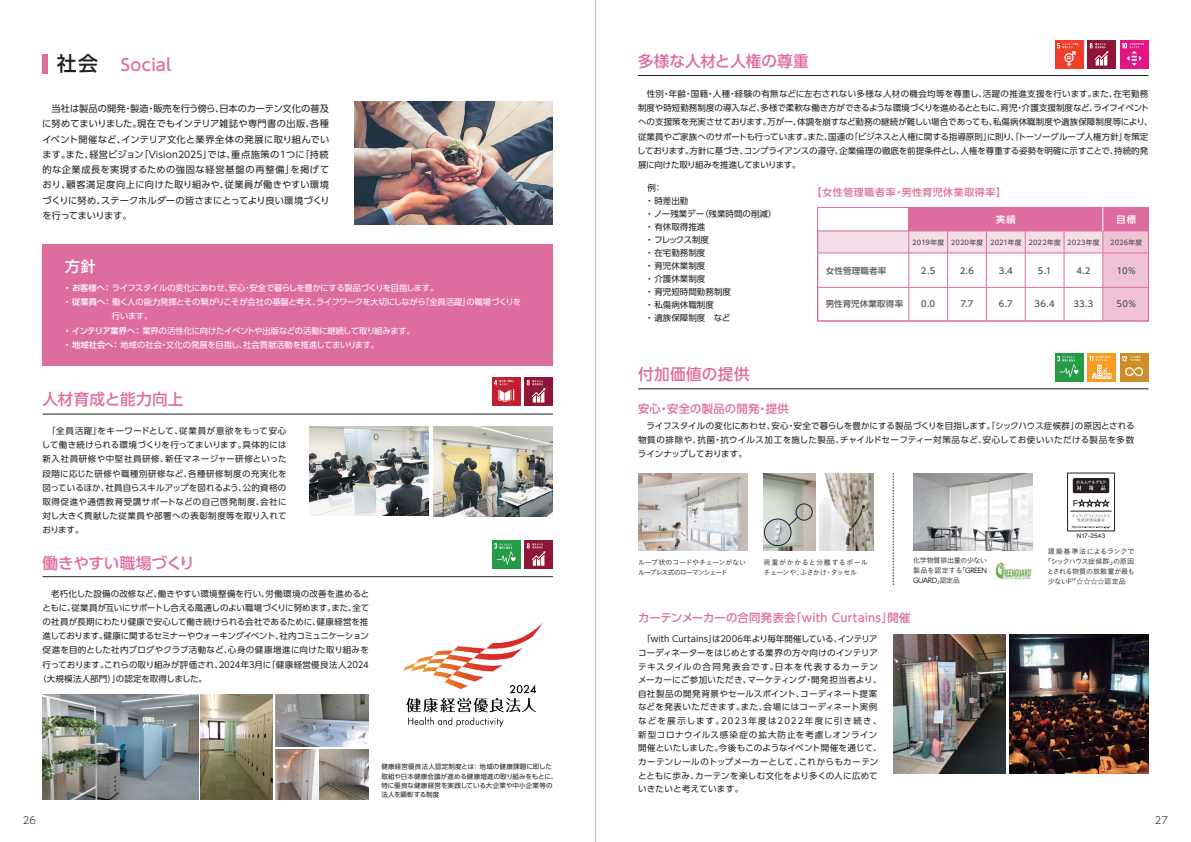
<style>
.page{position:relative;width:1191px;height:842px;background:#fff}
.page>*{position:absolute;margin:0;border:0;box-sizing:border-box;transform-origin:0 0}
.t1{font:500 16.4px "UD Shin Go Pro";letter-spacing:.02em;color:#de6d9f}
.t2{font:500 15.6px "UD Shin Go Pro";color:#de6d9f}
.t3{font:500 15.6px "UD Shin Go Pro";letter-spacing:.03em;color:#de6d9f}
.t4{font:500 14.9px "UD Shin Go Pro";color:#fff}
.t5{font:500 11.3px "UD Shin Go Pro";letter-spacing:.025em;color:#de6d9f}
.t6{font:500 9.9px "UD Shin Go Pro";letter-spacing:.065em;color:#de6d9f}
.t7{font:300 9.9px "UD Shin Go Pro";color:#231f20}
.t8{font:9.2px/15.3px "UD Shin Go Pro";letter-spacing:-.015em;color:#231f20;text-align:justify}
.t9{font:500 9.2px "UD Shin Go Pro";color:#fff}
.t10{font:8.5px/14.2px "UD Shin Go Pro";letter-spacing:.005em;color:#231f20}
.t11{font:8.5px/13.6px "UD Shin Go Pro";letter-spacing:.035em;color:#231f20}
.t12{font:500 8.5px "UD Shin Go Pro";letter-spacing:.02em;color:#57585a}
.t13{font:8.5px "UD Shin Go Pro";letter-spacing:-.03em;color:#231f20}
.t14{font:8.5px "UD Shin Go Pro";letter-spacing:-.045em;color:#231f20}
.t15{font:8.5px "UD Shin Go Pro";letter-spacing:.025em;color:#231f20}
.t16{font:8.3px/14.2px "UD Shin Go Pro";letter-spacing:-.03em;color:#fff}
.t17{font:7.1px/9.9px "Koburina Go Std W3";letter-spacing:-.04em;color:#231f20}
.t18{font:7.1px/9.9px "Koburina Go Std W3";letter-spacing:-.115em;color:#231f20}
.t19{font:7.1px/9.9px "Koburina Go Std W3";letter-spacing:.01em;color:#231f20}
.t20{font:7.1px "Koburina Go Std W3";letter-spacing:-.075em;color:#231f20}
.t21{font:7.1px "Koburina Go Std W3";letter-spacing:-.015em;color:#231f20}
.t22{font:500 6.7px "UD Shin Go Pro";letter-spacing:.03em;color:#57585a}
.t23{font:6.7px "UD Shin Go Pro";letter-spacing:-.055em;color:#231f20}
.t24{font:6.5px/9.3px "UD Shin Go Pro";letter-spacing:.01em;color:#231f20}
.t25{font:6.4px "Helvetica";letter-spacing:.02em;color:#231f20}
.s1{font-size:19.8px;color:#231f20}
.s2{font-weight:500}
.s3{font-family:"UD Shin Go Pro";font-size:6.7px}
.s4{font-family:"Koburina Go Std W3";font-size:7.1px}
.s5{font-family:"UD Shin Go Pro"}
</style>
<div class="page">
<hr style="left:43px;top:414px;width:510px;height:1px;background:#231f20">
<hr style="left:43px;top:576px;width:510px;height:1px;background:#231f20">
<hr style="left:638px;top:75px;width:510px;height:1px;background:#231f20">
<img style="left:1010px;top:635px;width:138px;height:138px">
<div style="left:43px;top:244px;width:510px;height:122px;background:#de6d9f"></div>
<img style="left:354px;top:102px;width:199px;height:122px">
<img style="left:433px;top:426px;width:120px;height:90px">
<img style="left:309px;top:426px;width:119px;height:90px">
<div style="left:1120px;top:41px;width:28px;height:28px;background:#e11584"></div>
<svg style="left:1121px;top:43px;width:23px;height:23px"></svg>
<div style="left:1087px;top:41px;width:28px;height:28px;background:#8e1737"></div>
<svg style="left:1089px;top:43px;width:19px;height:23px"></svg>
<div style="left:524px;top:541px;width:29px;height:28px;background:#8e1737"></div>
<svg style="left:527px;top:543px;width:18px;height:23px"></svg>
<div style="left:524px;top:378px;width:29px;height:28px;background:#8e1737"></div>
<svg style="left:527px;top:380px;width:18px;height:23px"></svg>
<div style="left:492px;top:378px;width:28px;height:28px;background:#c21f32"></div>
<svg style="left:494px;top:380px;width:20px;height:22px"></svg>
<hr style="left:638px;top:389px;width:510px;height:1px;background:#231f20">
<div style="left:1087px;top:353px;width:28px;height:29px;background:#f89c24"></div>
<svg style="left:1089px;top:356px;width:22px;height:23px"></svg>
<div style="left:1120px;top:353px;width:28px;height:29px;background:#cf8d29"></div>
<svg style="left:1125px;top:367px;width:18px;height:10px"></svg>
<svg style="left:1121px;top:356px;width:19px;height:5px"></svg>
<div style="left:1054px;top:41px;width:29px;height:28px;background:#ef3e2a"></div>
<svg style="left:1057px;top:43px;width:21px;height:23px"></svg>
<div style="left:1054px;top:353px;width:29px;height:29px;background:#269b47"></div>
<svg style="left:1057px;top:356px;width:21px;height:21px"></svg>
<div style="left:492px;top:541px;width:28px;height:28px;background:#269b47"></div>
<svg style="left:494px;top:543px;width:22px;height:22px"></svg>
<img style="left:43px;top:694px;width:155px;height:105px">
<img style="left:201px;top:694px;width:71px;height:105px">
<img style="left:275px;top:749px;width:93px;height:50px">
<img style="left:275px;top:694px;width:93px;height:53px">
<svg style="left:893px;top:473px;width:1px;height:112px"></svg>
<svg style="left:1073px;top:499px;width:37px;height:8px"></svg>
<div style="left:1072px;top:478px;width:37px;height:15px;background:#231f20;border-radius:2px"></div>
<svg style="left:1076px;top:480px;width:30px;height:10px"></svg>
<hr style="left:1070px;top:511px;width:41px;height:1px;background:#231f20">
<svg style="left:1071px;top:514px;width:39px;height:14px"></svg>
<img style="left:995px;top:562px;width:37px;height:18px">
<img style="left:913px;top:473px;width:119px;height:77px">
<img style="left:638px;top:473px;width:109px;height:77px">
<img style="left:763px;top:473px;width:52px;height:77px">
<img style="left:820px;top:473px;width:53px;height:77px">
<div style="left:796px;top:504px;width:16px;height:16px;border:1px solid #231f20;border-radius:50%"></div>
<img style="left:764px;top:519px;width:27px;height:27px;border-radius:13px">
<div style="left:764px;top:519px;width:27px;height:27px;border:1px solid #231f20;border-radius:50%"></div>
<svg style="left:788px;top:517px;width:10px;height:9px"></svg>
<img style="left:893px;top:635px;width:112px;height:139px">
<img style="left:403px;top:622px;width:140px;height:105px">
<hr style="left:817px;top:321px;width:331px;height:1px;background:#de6d9f">
<svg style="left:817px;top:207px;width:332px;height:114px"></svg>
<hr style="left:1102px;top:253px;width:1px;height:68px;background:#de6d9f">
<div style="left:43px;top:54px;width:5px;height:20px;background:#de6d9f"></div>
<hr style="left:595px;top:0;width:1px;height:842px;background:#bcbdc0">
<h1 class="t1" style="left:57px;top:52px;width:116px"><span class="s1">社会　</span>Social</h1>
<p class="t8" style="left:42px;top:100px;width:289px;text-indent:9px">当社は製品の開発・製造・販売を行う傍ら、日本のカーテン文化の普及に努めてまいりました。現在でもインテリア雑誌や専門書の出版、各種イベント開催など、インテリア文化と業界全体の発展に取り組んでいます。また、経営ビジョン「Vision2025」では、重点施策の１つに「持続的な企業成長を実現するための強固な経営基盤の再整備」を掲げており、顧客満足度向上に向けた取り組みや、従業員が働きやすい環境づくりに努め、ステークホルダーの皆さまにとってより良い環境づくりを行ってまいります。</p>
<h3 class="t4" style="left:65px;top:254px;width:32px">方針</h3>
<p class="t16" style="left:63px;top:280px;width:459px"><span class="s2">・ お客様へ：</span> ライフスタイルの変化にあわせ、安心・安全で暮らしを豊かにする製品づくりを目指します。<br><span class="s2">・ 従業員へ：</span>働く人の能力発揮とその繋がりこそが会社の基盤と考え、ライフワークを大切にしながら「全員活躍」の職場づくりを　　　　　 行います。<br><span class="s2">・ インテリア業界へ：</span> 業界の活性化に向けたイベントや出版などの活動に継続して取り組みます。<br><span class="s2">・ 地域社会へ：</span> 地域の社会・文化の発展を目指し、社会貢献活動を推進してまいります。</p>
<h2 class="t2" style="left:43px;top:387px;width:142px">人材育成と能力向上</h2>
<p class="t10" style="left:42px;top:423px;width:246px;text-align:justify">　「全員活躍」をキーワードとして、従業員が意欲をもって安心して働き続けられる環境づくりを行ってまいります。具体的には新入社員研修や中堅社員研修、新任マネージャー研修といった段階に応じた研修や職種別研修など、各種研修制度の充実化を図っているほか、社員自らスキルアップを図れるよう、公的資格の取得促進や通信教育受講サポートなどの自己啓発制度、会社に対し大きく貢献した従業員や部署への表彰制度等を取り入れております。</p>
<h2 class="t2" style="left:43px;top:551px;width:154px">働きやすい職場づくり</h2>
<p class="t10" style="left:43px;top:586px;width:328px">　老朽化した設備の改修など、働きやすい環境整備を行い、労働環境の改善を進めると</p>
<p class="t13" style="left:43px;top:601px;width:328px">ともに、従業員が互いにサポートし合える風通しのよい職場づくりに努めます。また、全て</p>
<p class="t10" style="left:43px;top:614px;width:327px">の社員が長期にわたり健康で安心して働き続けられる会社であるために、健康経営を推</p>
<p class="t14" style="left:43px;top:629px;width:328px">進しております。健康に関するセミナーやウォーキングイベント、社内コミュニケーション</p>
<p class="t15" style="left:43px;top:643px;width:328px">促進を目的とした社内ブログやクラブ活動など、心身の健康増進に向けた取り組みを</p>
<p class="t10" style="left:43px;top:657px;width:328px">行っております。これらの取り組みが評価され、2024年3月に「健康経営優良法人2024</p>
<p class="t10" style="left:38px;top:671px;width:170px">（大規模法人部門）」の認定を取得しました。</p>
<p class="t24" style="left:381px;top:762px;width:178px">健康経営優良法人認定制度とは： 地域の健康課題に即した取組や日本健康会議が進める健康増進の取り組みをもとに、特に優良な健康経営を実践している大企業や中小企業等の法人を顕彰する制度</p>
<h2 class="t2" style="left:638px;top:48px;width:172px">多様な人材と人権の尊重</h2>
<p class="t10" style="left:637px;top:86px;width:517px">　性別・年齢・国籍・人種・経験の有無などに左右されない多様な人材の機会均等を尊重し、活躍の推進支援を行います。また、在宅勤務制度や時短勤務制度の導入など、多様で柔軟な働き方ができるような環境づくりを進めるとともに、育児・介護支援制度など、ライフイベントへの支援策を充実させております。万が一、体調を崩すなど勤務の継続が難しい場合であっても、私傷病休職制度や遺族保障制度等により、従業員やご家族へのサポートも行っています。また、国連の「ビジネスと人権に関する指導原則」に則り、「トーソーグループ人権方針」を策定しております。方針に基づき、コンプライアンスの遵守、企業倫理の徹底を前提条件とし、人権を尊重する姿勢を明確に示すことで、持続的発展に向けた取り組みを推進してまいります。</p>
<p class="t10" style="left:645px;top:181px;width:133px;line-height:13px">例：<br>・ 時差出勤<br>・ ノー残業デー（残業時間の削減）・ 有休取得推進<br>・ フレックス制度<br>・ 在宅勤務制度<br>・ 育児休業制度<br>・ 介護休業制度<br>・ 育児短時間勤務制度<br>・ 私傷病休職制度<br>・ 遺族保障制度　など</p>
<h2 class="t3" style="left:638px;top:361px;width:113px">付加価値の提供</h2>
<h3 class="t5" style="left:638px;top:399px;width:152px">安心・安全の製品の開発・提供</h3>
<p class="t6" style="left:812px;top:184px;width:195px">【女性管理職者率・男性育児休業取得率】</p>
<p class="t9" style="left:996px;top:212px;width:21px">実績</p>
<p class="t9" style="left:1116px;top:212px;width:21px">目標</p>
<p class="t12" style="left:825px;top:263px;width:62px">女性管理職者率</p>
<p class="t12" style="left:825px;top:297px;width:79px">男性育児休業取得率</p>
<p class="t22" style="left:912px;top:237px;width:189px">2019年度 2020年度 2021年度 2022年度 2023年度</p>
<p class="t22" style="left:1110px;top:237px;width:34px">2026年度</p>
<p class="t12" style="left:921px;top:263px;width:16px">2.5</p>
<p class="t12" style="left:960px;top:263px;width:16px">2.6</p>
<p class="t12" style="left:998px;top:263px;width:16px">3.4</p>
<p class="t12" style="left:1038px;top:263px;width:15px">5.1</p>
<p class="t12" style="left:1076px;top:263px;width:16px">4.2</p>
<p class="t12" style="left:1116px;top:263px;width:20px">10%</p>
<p class="t12" style="left:921px;top:297px;width:15px">0.0</p>
<p class="t12" style="left:960px;top:297px;width:14px">7.7</p>
<p class="t12" style="left:998px;top:297px;width:16px">6.7</p>
<p class="t12" style="left:1034px;top:297px;width:21px">36.4</p>
<p class="t12" style="left:1073px;top:297px;width:22px">33.3</p>
<p class="t12" style="left:1116px;top:297px;width:21px">50%</p>
<p class="t10" style="left:638px;top:419px;width:498px;line-height:13.6px;text-align:justify;text-indent:9px">ライフスタイルの変化にあわせ、安心・安全で暮らしを豊かにする製品づくりを目指します。「シックハウス症候群」の原因とされる物質の排除や、抗菌・抗ウイルス加工を施した製品、チャイルドセーフティー対策品など、安心してお使いいただける製品を多数ラインナップしております。</p>
<p class="t18" style="left:638px;top:557px;width:110px">ループ状のコードやチェーンがないループレス式のローマンシェード</p>
<p class="t19" style="left:763px;top:557px;width:106px">荷重がかかると分離するボールチェーンや、ふさかけ・タッセル</p>
<p class="t17" style="left:913px;top:556px;width:76px">化学物質排出量の少ない製品を認定する「<span class="s3">GREEN</span></p>
<p class="t23" style="left:913px;top:575px;width:48px">GUARD<span class="s4">」認定品</span></p>
<h3 class="t5" style="left:638px;top:608px;width:274px">カーテンメーカーの合同発表会「with Curtains」開催</h3>
<p class="t11" style="left:638px;top:632px;width:245px">　「with Curtains」は2006年より毎年開催している、インテリアコーディネーターをはじめとする業界の方々向けのインテリアテキスタイルの合同発表会です。日本を代表するカーテンメーカーにご参加いただき、マーケティング・開発担当者より、自社製品の開発背景やセールスポイント、コーディネート提案などを発表いただきます。また、会場にはコーディネート実例などを展示します。2023年度は2022年度に引き続き、新型コロナウイルス感染症の拡大防止を考慮しオンライン開催といたしました。今後もこのようなイベント開催を通じて、カーテンレールのトップメーカーとして、これからもカーテンとともに歩み、カーテンを楽しむ文化をより多くの人に広めていきたいと考えています。</p>
<p class="t25" style="left:1076px;top:531px;width:30px">N17-2543</p>
<p class="t21" style="left:1047px;top:546px;width:88px">建築基準法によるランクで</p>
<p class="t20" style="left:1044px;top:556px;width:92px">「シックハウス症候群」の原因</p>
<p class="t17" style="left:1047px;top:566px;width:89px">とされる物質の放散量が最も</p>
<p class="t17" style="left:1047px;top:576px;width:80px">少ない<span class="s3">F</span><sup>IF</sup><span class="s5">☆☆☆☆</span>認定品</p>
<p class="t7" style="left:23px;top:812px;width:15px">26</p>
<p class="t7" style="left:1155px;top:812px;width:15px">27</p>
</div>
